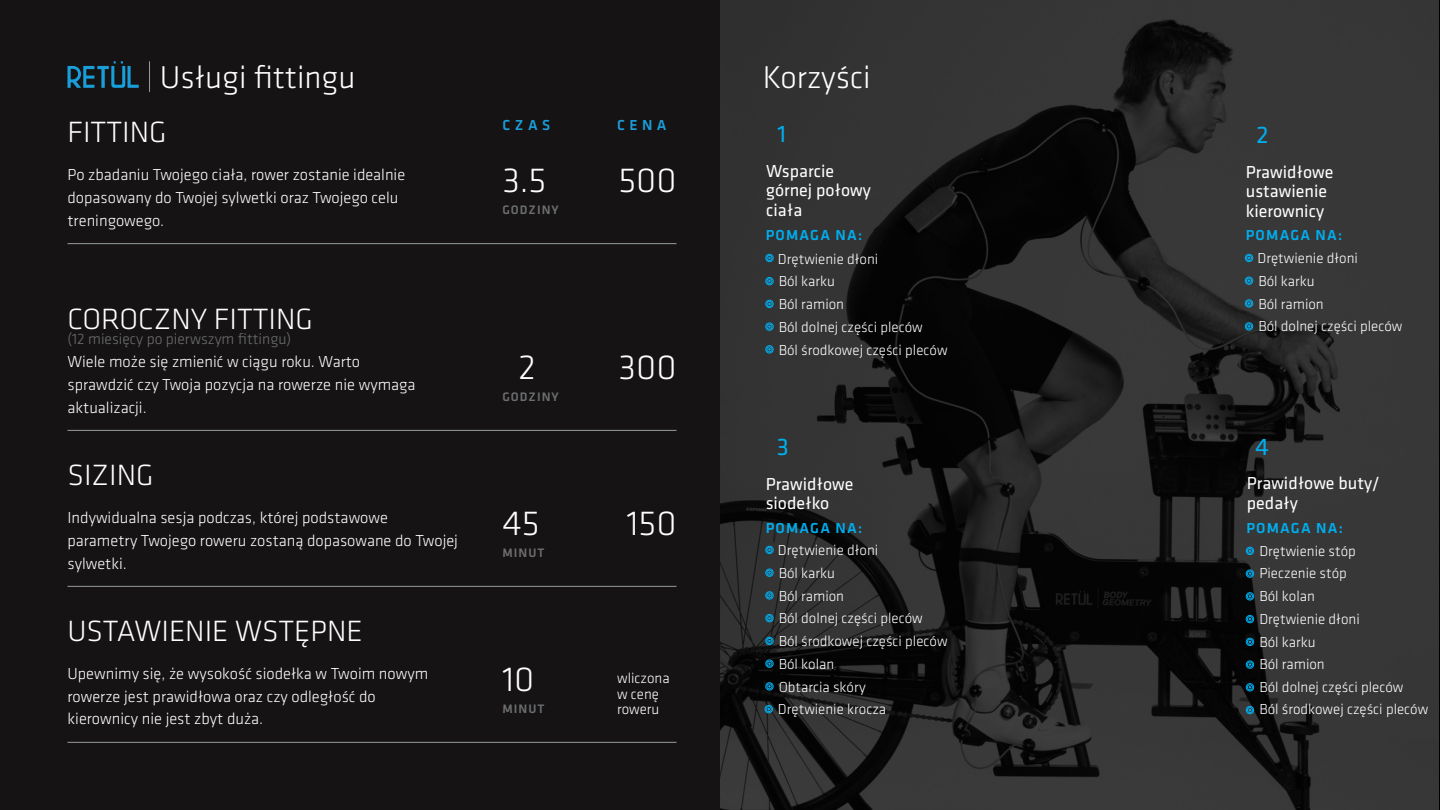
<style>
.page{position:relative;width:1440px;height:810px;background:#fff}
.page>*{position:absolute;margin:0;border:0;box-sizing:border-box;transform-origin:0 0}
.t1{font:300 36px "Klavika";color:#fff}
.t2{font:300 32.78px "Klavika";color:#fff}
.t3{font:300 30.38px "Klavika";color:#fff}
.t4{font:24.83px "Klavika";color:#00aeef}
.t5{font:18px/19.6px "Klavika";color:#fff}
.t6{font:300 16.5px/22.6px "Klavika";color:#fff}
.t7{font:300 15.67px "Klavika";color:#6d6e70}
.t8{font:300 15px/15.5px "Klavika";color:#fff}
.t9{font:500 15px "Klavika";letter-spacing:.08em;color:#00aeef}
.t10{font:500 15px "Klavika";letter-spacing:.3em;color:#1b9dd9}
.t11{font:500 12.75px "Klavika";letter-spacing:.08em;color:#6d6e70}
</style>
<div class="page">
<img style="left:720px;top:0;width:719px;height:810px">
<div style="left:0;top:0;width:720px;height:810px;background:#151314"></div>
<hr style="left:68px;top:243px;width:608px;height:1px;background:#989d9e">
<hr style="left:68px;top:586px;width:608px;height:1px;background:#989d9e">
<hr style="left:68px;top:742px;width:608px;height:1px;background:#989d9e">
<hr style="left:68px;top:430px;width:608px;height:1px;background:#989d9e">
<svg style="left:768px;top:256px;width:3px;height:4px"></svg>
<div style="left:766px;top:254px;width:7px;height:8px;border:1px solid #00aeef;border-radius:50%"></div>
<svg style="left:768px;top:279px;width:3px;height:4px"></svg>
<div style="left:766px;top:277px;width:7px;height:8px;border:1px solid #00aeef;border-radius:50%"></div>
<svg style="left:768px;top:302px;width:3px;height:4px"></svg>
<div style="left:766px;top:300px;width:7px;height:8px;border:1px solid #00aeef;border-radius:50%"></div>
<div style="left:766px;top:323px;width:7px;height:7px;border:1px solid #00aeef;border-radius:50%"></div>
<div style="left:766px;top:346px;width:7px;height:7px;border:1px solid #00aeef;border-radius:50%"></div>
<svg style="left:768px;top:548px;width:3px;height:4px"></svg>
<div style="left:766px;top:546px;width:7px;height:8px;border:1px solid #00aeef;border-radius:50%"></div>
<svg style="left:1247px;top:256px;width:4px;height:4px"></svg>
<div style="left:1245px;top:254px;width:8px;height:8px;border:1px solid #00aeef;border-radius:50%"></div>
<div style="left:766px;top:569px;width:7px;height:7px;border:1px solid #00aeef;border-radius:50%"></div>
<svg style="left:1247px;top:279px;width:4px;height:3px"></svg>
<div style="left:1245px;top:277px;width:8px;height:7px;border:1px solid #00aeef;border-radius:50%"></div>
<div style="left:766px;top:592px;width:7px;height:7px;border:1px solid #00aeef;border-radius:50%"></div>
<svg style="left:1247px;top:302px;width:4px;height:3px"></svg>
<div style="left:1245px;top:300px;width:8px;height:7px;border:1px solid #00aeef;border-radius:50%"></div>
<svg style="left:768px;top:616px;width:3px;height:4px"></svg>
<div style="left:766px;top:614px;width:7px;height:8px;border:1px solid #00aeef;border-radius:50%"></div>
<svg style="left:1247px;top:325px;width:4px;height:3px"></svg>
<div style="left:1245px;top:323px;width:8px;height:7px;border:1px solid #00aeef;border-radius:50%"></div>
<svg style="left:768px;top:639px;width:3px;height:4px"></svg>
<div style="left:766px;top:637px;width:7px;height:8px;border:1px solid #00aeef;border-radius:50%"></div>
<div style="left:766px;top:660px;width:7px;height:7px;border:1px solid #00aeef;border-radius:50%"></div>
<div style="left:766px;top:683px;width:7px;height:7px;border:1px solid #00aeef;border-radius:50%"></div>
<svg style="left:767px;top:707px;width:4px;height:4px"></svg>
<div style="left:765px;top:705px;width:8px;height:8px;border:1px solid #00aeef;border-radius:50%"></div>
<svg style="left:1248px;top:549px;width:4px;height:4px"></svg>
<div style="left:1246px;top:547px;width:8px;height:8px;border:1px solid #00aeef;border-radius:50%"></div>
<svg style="left:1248px;top:572px;width:4px;height:3px"></svg>
<div style="left:1246px;top:570px;width:8px;height:7px;border:1px solid #00aeef;border-radius:50%"></div>
<svg style="left:1248px;top:595px;width:4px;height:3px"></svg>
<div style="left:1246px;top:593px;width:8px;height:7px;border:1px solid #00aeef;border-radius:50%"></div>
<svg style="left:1248px;top:617px;width:4px;height:4px"></svg>
<div style="left:1246px;top:615px;width:8px;height:8px;border:1px solid #00aeef;border-radius:50%"></div>
<svg style="left:1248px;top:640px;width:4px;height:4px"></svg>
<div style="left:1246px;top:638px;width:8px;height:8px;border:1px solid #00aeef;border-radius:50%"></div>
<svg style="left:1248px;top:663px;width:4px;height:3px"></svg>
<div style="left:1246px;top:661px;width:8px;height:7px;border:1px solid #00aeef;border-radius:50%"></div>
<svg style="left:1248px;top:686px;width:4px;height:3px"></svg>
<div style="left:1246px;top:684px;width:8px;height:7px;border:1px solid #00aeef;border-radius:50%"></div>
<svg style="left:1248px;top:708px;width:4px;height:4px"></svg>
<div style="left:1246px;top:706px;width:8px;height:8px;border:1px solid #00aeef;border-radius:50%"></div>
<svg style="left:68px;top:61px;width:71px;height:27px"></svg>
<hr style="left:149px;top:61px;width:1px;height:31px;background:#989d9e">
<p class="t2" style="left:160px;top:59px;width:197px">Usługi fittingu</p>
<p class="t2" style="left:763px;top:59px;width:109px">Korzyści</p>
<p class="t3" style="left:68px;top:115px;width:100px">FITTING</p>
<p class="t10" style="left:502px;top:117px;width:49px">CZAS</p>
<p class="t10" style="left:617px;top:117px;width:51px">CENA</p>
<p class="t1" style="left:502px;top:161px;width:45px">3.5</p>
<p class="t11" style="left:502px;top:203px;width:58px">GODZINY</p>
<p class="t6" style="left:68px;top:164px;width:339px">Po zbadaniu Twojego ciała, rower zostanie idealnie dopasowany do Twojej sylwetki oraz Twojego celu treningowego.</p>
<p class="t1" style="left:618px;top:161px;width:60px">500</p>
<p class="t3" style="left:68px;top:302px;width:247px">COROCZNY FITTING</p>
<p class="t7" style="left:68px;top:330px;width:225px">(12 miesięcy po pierwszym fittingu)</p>
<p class="t1" style="left:518px;top:347px;width:19px">2</p>
<p class="t11" style="left:502px;top:390px;width:58px">GODZINY</p>
<p class="t6" style="left:68px;top:351px;width:350px">Wiele może się zmienić w ciągu roku. Warto sprawdzić czy Twoja pozycja na rowerze nie wymaga aktualizacji.</p>
<p class="t1" style="left:619px;top:347px;width:59px">300</p>
<p class="t3" style="left:68px;top:458px;width:87px">SIZING</p>
<p class="t6" style="left:68px;top:507px;width:392px">Indywidualna sesja podczas, której podstawowe parametry Twojego roweru zostaną dopasowane do Twojej sylwetki.</p>
<p class="t1" style="left:627px;top:503px;width:51px">150</p>
<p class="t1" style="left:502px;top:503px;width:39px">45</p>
<p class="t11" style="left:502px;top:546px;width:44px">MINUT</p>
<p class="t3" style="left:68px;top:614px;width:297px">USTAWIENIE WSTĘPNE</p>
<p class="t1" style="left:502px;top:659px;width:33px">10</p>
<p class="t11" style="left:502px;top:702px;width:44px">MINUT</p>
<p class="t6" style="left:68px;top:663px;width:362px">Upewnimy się, że wysokość siodełka w Twoim nowym rowerze jest prawidłowa oraz czy odległość do kierownicy nie jest zbyt duża.</p>
<p class="t8" style="left:617px;top:671px;width:54px">wliczona w cenę roweru</p>
<p class="t4" style="left:778px;top:120px;width:10px">1</p>
<p class="t5" style="left:766px;top:161px;width:106px">Wsparcie górnej połowy ciała</p>
<p class="t9" style="left:766px;top:227px;width:98px">POMAGA NA:</p>
<p class="t8" style="left:778px;top:251px;width:102px">Drętwienie dłoni</p>
<p class="t8" style="left:779px;top:274px;width:58px">Ból karku</p>
<p class="t8" style="left:779px;top:297px;width:67px">Ból ramion</p>
<p class="t8" style="left:779px;top:319px;width:146px">Ból dolnej części pleców</p>
<p class="t8" style="left:779px;top:342px;width:170px">Ból środkowej części pleców</p>
<p class="t4" style="left:777px;top:433px;width:14px">3</p>
<p class="t5" style="left:766px;top:474px;width:89px">Prawidłowe siodełko</p>
<p class="t9" style="left:766px;top:520px;width:98px">POMAGA NA:</p>
<p class="t8" style="left:778px;top:543px;width:102px">Drętwienie dłoni</p>
<p class="t8" style="left:779px;top:565px;width:58px">Ból karku</p>
<p class="t8" style="left:779px;top:588px;width:67px">Ból ramion</p>
<p class="t8" style="left:779px;top:611px;width:146px">Ból dolnej części pleców</p>
<p class="t8" style="left:779px;top:634px;width:170px">Ból środkowej części pleców</p>
<p class="t8" style="left:779px;top:656px;width:57px">Ból kolan</p>
<p class="t8" style="left:779px;top:679px;width:88px">Obtarcia skóry</p>
<p class="t8" style="left:778px;top:702px;width:110px">Drętwienie krocza</p>
<p class="t4" style="left:1257px;top:121px;width:14px">2</p>
<p class="t5" style="left:1246px;top:162px;width:89px">Prawidłowe ustawienie kierownicy</p>
<p class="t9" style="left:1246px;top:227px;width:98px">POMAGA NA:</p>
<p class="t8" style="left:1258px;top:251px;width:102px">Drętwienie dłoni</p>
<p class="t8" style="left:1258px;top:273px;width:58px">Ból karku</p>
<p class="t8" style="left:1258px;top:296px;width:67px">Ból ramion</p>
<p class="t8" style="left:1258px;top:319px;width:146px">Ból dolnej części pleców</p>
<p class="t4" style="left:1255px;top:433px;width:15px">4</p>
<p class="t5" style="left:1247px;top:474px;width:134px">Prawidłowe buty/ pedały</p>
<p class="t9" style="left:1246px;top:520px;width:98px">POMAGA NA:</p>
<p class="t8" style="left:1259px;top:543px;width:98px">Drętwienie stóp</p>
<p class="t8" style="left:1259px;top:566px;width:89px">Pieczenie stóp</p>
<p class="t8" style="left:1259px;top:589px;width:57px">Ból kolan</p>
<p class="t8" style="left:1259px;top:612px;width:102px">Drętwienie dłoni</p>
<p class="t8" style="left:1259px;top:634px;width:58px">Ból karku</p>
<p class="t8" style="left:1259px;top:657px;width:67px">Ból ramion</p>
<p class="t8" style="left:1259px;top:680px;width:146px">Ból dolnej części pleców</p>
<p class="t8" style="left:1259px;top:702px;width:170px">Ból środkowej części pleców</p>
</div>
